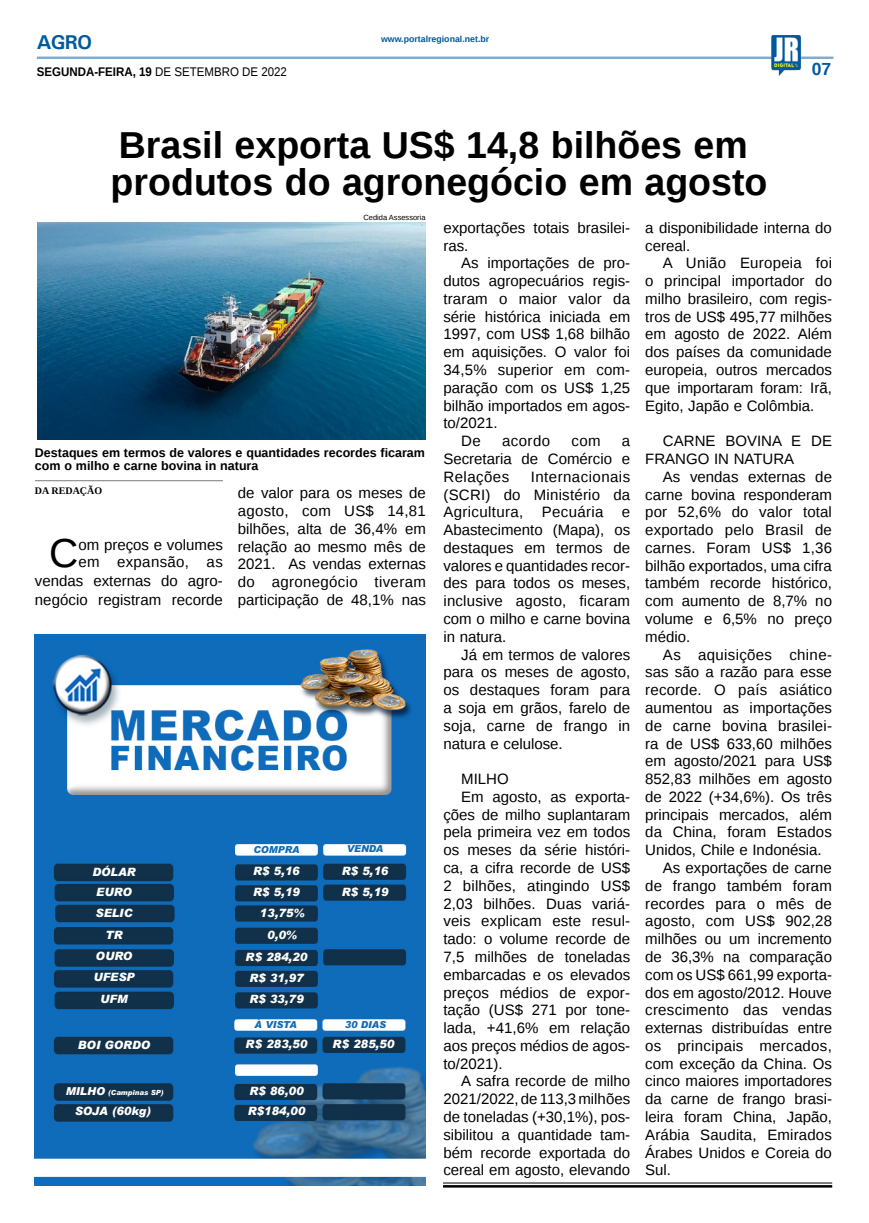
<style>
.page{position:relative;width:869px;height:1223px;background:#fff}
.page>*{position:absolute;margin:0;border:0;box-sizing:border-box;transform-origin:0 0}
.MATÉRIA{font:40.38px "Liberation Sans";color:#000}
.TÍTULO{font:700 37.5px "Liberation Sans";color:#000}
.TITULO_PG{font:700 20px "Univers";color:#005a9e}
.TÍTULO-2{font:700 17.5px "Liberation Sans";color:#005a9e}
.MATÉRIA-2{font:15px/17.8px "Liberation Sans";color:#000;text-align:justify}
.LEGENDA{font:700 12.5px/13.8px "Liberation Sans";color:#000}
.DATA_PG{font:700 12.5px "Liberation Sans";color:#000;scale:.92 1}
.MATÉRIA-3{font:italic 900 11.38px "Arial";color:#fff}
.CRÉDITO_NOME{font:700 10px "Liberation Serif";color:#000}
.MATÉRIA-4{font:italic 900 9.62px "Arial";color:#0f6cba}
.DATA_PG-2{font:700 8.75px "Liberation Sans";color:#005a9e}
.CRÉDITO_FOTO{font:7.5px "Liberation Sans";color:#000}
.MATÉRIA-5{font:italic 900 7px "Arial";color:#fff}
.s1{font-weight:400}
.s2{font-size:10.88px}
</style>
<div class="page">
<hr style="left:37px;top:57px;width:796px;height:2px;background:#005a9e">
<img style="left:770px;top:35px;width:31px;height:41px">
<img style="left:35px;top:634px;width:390px;height:551px">
<hr style="left:443px;top:1182px;width:388px;height:1px;background:#000">
<hr style="left:443px;top:1185px;width:388px;height:2px;background:#000">
<img style="left:37px;top:222px;width:388px;height:217px">
<hr style="left:35px;top:480px;width:188px;height:1px;background:#939598">
<p class="TITULO_PG" style="left:37px;top:30px;width:57px">AGRO</p>
<p class="DATA_PG" style="left:37px;top:63px;width:273px">SEGUNDA-FEIRA, 19 <span class="s1">DE SETEMBRO DE 2022</span></p>
<p class="DATA_PG-2" style="left:381px;top:33px;width:110px">www.portalregional.net.br</p>
<p class="TÍTULO" style="left:119px;top:119px;width:630px">Brasil exporta US$ 14,8 bilhões em</p>
<p class="TÍTULO" style="left:111px;top:157px;width:658px">produtos do agronegócio em agosto</p>
<p class="TÍTULO-2" style="left:811px;top:57px;width:21px">07</p>
<p class="CRÉDITO_FOTO" style="left:363px;top:213px;width:64px">Cedida Assessoria</p>
<p class="LEGENDA" style="left:35px;top:445px;width:391px">Destaques em termos de valores e quantidades recordes ficaram com o milho e carne bovina in natura</p>
<p class="CRÉDITO_NOME" style="left:35px;top:484px;width:69px">DA REDAÇÃO</p>
<p class="MATÉRIA-2" style="left:35px;top:536px;width:189px;line-height:18.2px;text-align:right">om preços e volumes<br>em expansão, as vendas externas do agro&shy;negócio registram recorde</p>
<p class="MATÉRIA" style="left:49px;top:530px;width:31px">C</p>
<p class="MATÉRIA-2" style="left:238px;top:485px;width:189px">de valor para os meses de agosto, com US$ 14,81 bilhões, alta de 36,4% em relação ao mesmo mês de 2021. As vendas externas do agronegócio tiveram participação de 48,1% nas</p>
<p class="MATÉRIA-4" style="left:253px;top:843px;width:47px">COMPRA</p>
<p class="MATÉRIA-4" style="left:346px;top:842px;width:38px">VENDA</p>
<p class="MATÉRIA-3" style="left:92px;top:864px;width:45px">DÓLAR</p>
<p class="MATÉRIA-3" style="left:253px;top:864px;width:48px">R$ 5,16</p>
<p class="MATÉRIA-3" style="left:96px;top:884px;width:37px">EURO</p>
<p class="MATÉRIA-3" style="left:95px;top:906px;width:38px">SELIC</p>
<p class="MATÉRIA-3" style="left:105px;top:928px;width:18px">TR</p>
<p class="MATÉRIA-3" style="left:96px;top:949px;width:38px">OURO</p>
<p class="MATÉRIA-3" style="left:93px;top:969px;width:43px">UFESP</p>
<p class="MATÉRIA-3" style="left:100px;top:992px;width:29px">UFM</p>
<p class="MATÉRIA-3" style="left:78px;top:1037px;width:74px">BOI GORDO</p>
<p class="MATÉRIA-5" style="left:66px;top:1088px;width:99px"><span class="s2">MILHO</span> (Campinas SP)</p>
<p class="MATÉRIA-3" style="left:75px;top:1104px;width:78px">SOJA (60kg)</p>
<p class="MATÉRIA-3" style="left:253px;top:885px;width:48px">R$ 5,19</p>
<p class="MATÉRIA-3" style="left:259px;top:906px;width:46px">13,75%</p>
<p class="MATÉRIA-3" style="left:267px;top:928px;width:31px">0,0%</p>
<p class="MATÉRIA-3" style="left:245px;top:949px;width:63px">R$ 284,20</p>
<p class="MATÉRIA-3" style="left:249px;top:970px;width:56px">R$ 31,97</p>
<p class="MATÉRIA-3" style="left:249px;top:992px;width:56px">R$ 33,79</p>
<p class="MATÉRIA-4" style="left:254px;top:1018px;width:44px">À VISTA</p>
<p class="MATÉRIA-3" style="left:245px;top:1036px;width:63px">R$ 283,50</p>
<p class="MATÉRIA-3" style="left:249px;top:1083px;width:56px">R$ 86,00</p>
<p class="MATÉRIA-3" style="left:247px;top:1104px;width:59px">R$184,00</p>
<p class="MATÉRIA-3" style="left:341px;top:864px;width:48px">R$ 5,16</p>
<p class="MATÉRIA-3" style="left:341px;top:885px;width:48px">R$ 5,19</p>
<p class="MATÉRIA-4" style="left:344px;top:1018px;width:43px">30 DIAS</p>
<p class="MATÉRIA-3" style="left:332px;top:1036px;width:63px">R$ 285,50</p>
<p class="MATÉRIA-2" style="left:443px;top:219px;width:188px">exportações totais brasilei&shy;ras.</p>
<p class="MATÉRIA-2" style="left:443px;top:255px;width:188px;text-indent:18px">As importações de pro&shy;dutos agropecuários regis&shy;traram o maior valor da série histórica iniciada em 1997, com US$ 1,68 bilhão em aquisições. O valor foi 34,5% superior em com&shy;paração com os US$ 1,25 bilhão importados em agos&shy;to/2021.</p>
<p class="MATÉRIA-2" style="left:461px;top:433px;width:21px">De</p>
<p class="MATÉRIA-2" style="left:502px;top:433px;width:50px">acordo</p>
<p class="MATÉRIA-2" style="left:571px;top:433px;width:31px">com</p>
<p class="MATÉRIA-2" style="left:443px;top:433px;width:188px;text-indent:178px">a Secretaria de Comércio e Relações</p>
<p class="MATÉRIA-2" style="left:443px;top:468px;width:188px;text-indent:87px">Internacionais (SCRI) do Ministério da Agricultura, Pecuária e Abastecimento (Mapa), os destaques em termos de valores e quantidades recor&shy;des para todos os meses, inclusive agosto, ficaram com o milho e carne bovina in natura.</p>
<p class="MATÉRIA-2" style="left:443px;top:646px;width:188px;text-indent:18px">Já em termos de valores para os meses de agosto, os destaques foram para a soja em grãos, farelo de soja, carne de frango in natura e celulose.</p>
<p class="MATÉRIA-2" style="left:461px;top:770px;width:49px">MILHO</p>
<p class="MATÉRIA-2" style="left:443px;top:788px;width:188px;text-indent:18px">Em agosto, as exporta&shy;ções de milho suplantaram pela primeira vez em todos os meses da série históri&shy;ca, a cifra recorde de US$ 2 bilhões, atingindo US$ 2,03 bilhões. Duas variá&shy;veis explicam este resul&shy;tado: o volume recorde de 7,5 milhões de toneladas embarcadas e os elevados preços médios de expor&shy;tação (US$ 271 por tone&shy;lada, +41,6% em relação aos preços médios de agos&shy;to/2021).</p>
<p class="MATÉRIA-2" style="left:443px;top:1073px;width:188px;text-indent:18px">A safra recorde de milho 2021/2022, de 113,3 milhões de toneladas (+30,1%), pos&shy;sibilitou a quantidade tam&shy;bém recorde exportada do cereal em agosto, elevando</p>
<p class="MATÉRIA-2" style="left:645px;top:219px;width:188px">a disponibilidade interna do cereal.</p>
<p class="MATÉRIA-2" style="left:645px;top:255px;width:188px;text-indent:18px">A União Europeia foi o principal importador do milho brasileiro, com regis&shy;tros de US$ 495,77 milhões em agosto de 2022. Além dos países da comunidade europeia, outros mercados que importaram foram: Irã, Egito, Japão e Colômbia.</p>
<p class="MATÉRIA-2" style="left:645px;top:433px;width:188px;text-indent:18px">CARNE BOVINA E DE<br>FRANGO IN NATURA</p>
<p class="MATÉRIA-2" style="left:645px;top:468px;width:188px;text-indent:18px">As vendas externas de carne bovina responderam por 52,6% do valor total exportado pelo Brasil de carnes. Foram US$ 1,36 bilhão exportados, uma cifra também recorde histórico, com aumento de 8,7% no volume e 6,5% no preço médio.</p>
<p class="MATÉRIA-2" style="left:645px;top:646px;width:188px;text-indent:18px">As aquisições chine&shy;sas são a razão para esse recorde. O país asiático aumentou as importações de carne bovina brasilei&shy;ra de US$ 633,60 milhões em agosto/2021 para US$ 852,83 milhões em agosto de 2022 (+34,6%). Os três principais mercados, além da China, foram Estados Unidos, Chile e Indonésia.</p>
<p class="MATÉRIA-2" style="left:645px;top:859px;width:188px;text-indent:18px">As exportações de carne de frango também foram recordes para o mês de agosto, com US$ 902,28 milhões ou um incremento de 36,3% na comparação com os US$ 661,99 exporta&shy;dos em agosto/2012. Houve crescimento das vendas externas distribuídas entre os principais mercados, com exceção da China. Os cinco maiores importadores da carne de frango brasi&shy;leira foram China, Japão, Arábia Saudita, Emirados Árabes Unidos e Coreia do Sul.</p>
</div>
